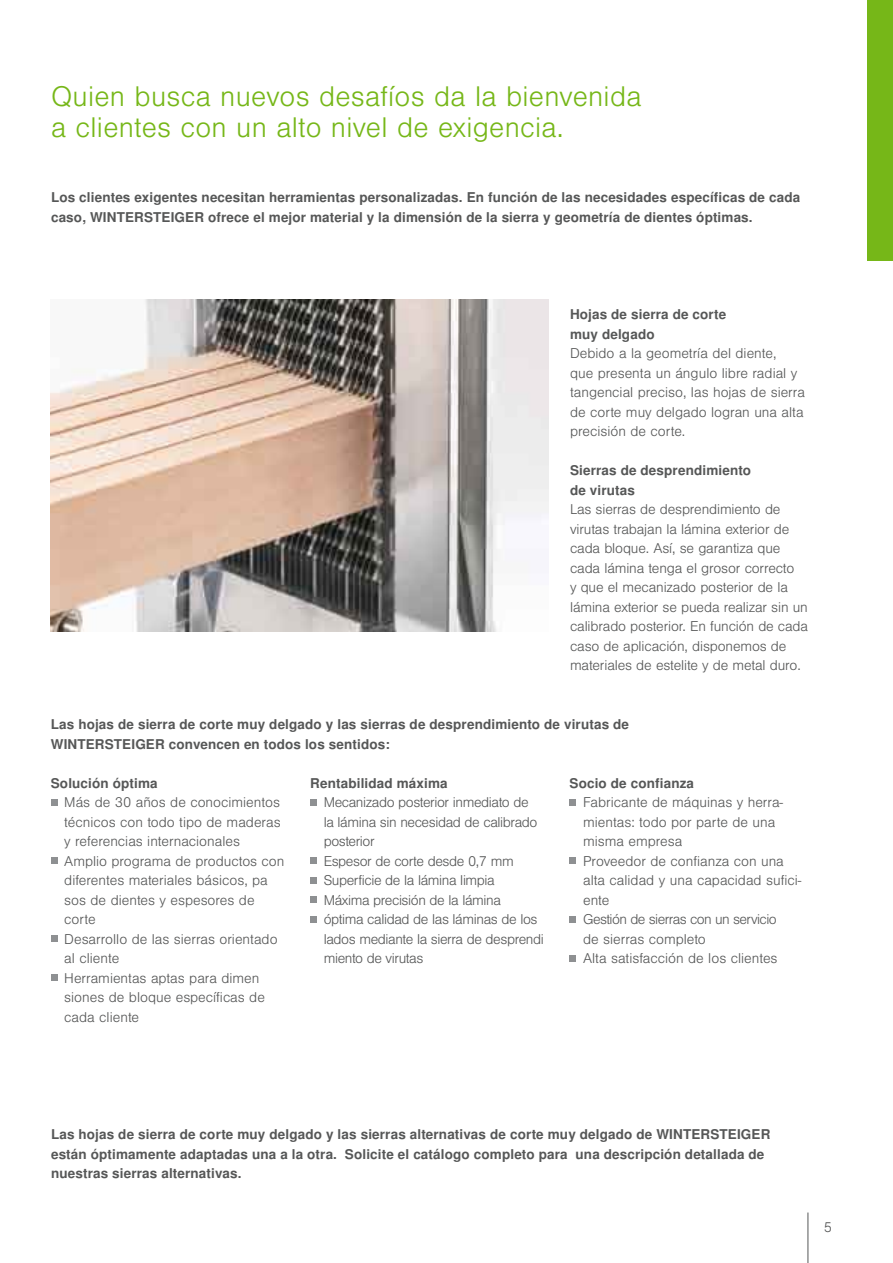
<style>
.page{position:relative;width:893px;height:1263px;background:#fff}
.page>*{position:absolute;margin:0;border:0;box-sizing:border-box;transform-origin:0 0}
.t1{font:300 27px/31.5px "Nimbus San LOT";letter-spacing:.01em;color:#76b718}
.t2{font:300 13.5px/19.5px "Nimbus San LOT";letter-spacing:-.01em;color:#565757}
.t3{font:700 13.5px/19.5px "Nimbus San LOT";letter-spacing:.01em;color:#565757}
.t4{font:300 13.5px/19.5px "Nimbus San LOT";letter-spacing:-.03em;color:#565757}
</style>
<div class="page">
<hr style="left:808px;top:1212px;width:1px;height:51px;background:#565757">
<div style="left:867px;top:0;width:26px;height:261px;background:#76b718"></div>
<img style="left:51px;top:300px;width:498px;height:332px">
<svg style="left:51px;top:799px;width:6px;height:6px"></svg>
<div style="left:51px;top:857px;width:6px;height:7px;background:#8e9092"></div>
<div style="left:51px;top:935px;width:6px;height:7px;background:#8e9092"></div>
<div style="left:51px;top:974px;width:6px;height:7px;background:#8e9092"></div>
<div style="left:310px;top:799px;width:7px;height:6px;background:#8e9092"></div>
<div style="left:310px;top:857px;width:7px;height:7px;background:#8e9092"></div>
<div style="left:310px;top:877px;width:7px;height:6px;background:#8e9092"></div>
<div style="left:310px;top:896px;width:7px;height:7px;background:#8e9092"></div>
<div style="left:310px;top:916px;width:7px;height:6px;background:#8e9092"></div>
<svg style="left:570px;top:799px;width:6px;height:6px"></svg>
<div style="left:570px;top:857px;width:6px;height:7px;background:#8e9092"></div>
<svg style="left:570px;top:916px;width:6px;height:6px"></svg>
<svg style="left:570px;top:955px;width:6px;height:6px"></svg>
<h1 class="t1" style="left:51px;top:81px;width:592px">Quien busca nuevos desafíos da la bienvenida a clientes con un alto nivel de exigencia.</h1>
<p class="t3" style="left:51px;top:188px;width:751px">Los clientes exigentes necesitan herramientas personalizadas. En función de las necesidades específicas de cada caso, WINTERSTEIGER ofrece el mejor material y la dimensión de la sierra y geometría de dientes óptimas.</p>
<p class="t3" style="left:570px;top:305px;width:158px">Hojas de sierra de corte muy delgado</p>
<p class="t2" style="left:570px;top:344px;width:236px">Debido a la geometría del diente,<br>que presenta un ángulo libre radial y tangencial preciso, las hojas de sierra de corte muy delgado logran una alta precisión de corte.</p>
<p class="t3" style="left:570px;top:461px;width:183px">Sierras de desprendimiento de virutas</p>
<p class="t2" style="left:570px;top:500px;width:240px">Las sierras de desprendimiento de virutas trabajan la lámina exterior de cada bloque. Así, se garantiza que cada lámina tenga el grosor correcto<br>y que el mecanizado posterior de la lámina exterior se pueda realizar sin un calibrado posterior. En función de cada caso de aplicación, disponemos de materiales de estelite y de metal duro.</p>
<p class="t3" style="left:51px;top:715px;width:580px">Las hojas de sierra de corte muy delgado y las sierras de desprendimiento de virutas de<br>WINTERSTEIGER convencen en todos los sentidos:</p>
<p class="t3" style="left:310px;top:774px;width:139px">Rentabilidad máxima</p>
<p class="t4" style="left:324px;top:793px;width:222px">Mecanizado posterior inmediato de<br>la lámina sin necesidad de calibrado posterior<br>Espesor de corte desde 0,7 mm<br>Superficie de la lámina limpia<br>Máxima precisión de la lámina óptima calidad de las láminas de los lados mediante la sierra de desprendi miento de virutas</p>
<p class="t3" style="left:51px;top:774px;width:108px">Solución óptima</p>
<p class="t2" style="left:64px;top:793px;width:222px">Más de 30 años de conocimientos técnicos con todo tipo de maderas y referencias internacionales<br>Amplio programa de productos con diferentes materiales básicos, pa sos de dientes y espesores de corte<br>Desarrollo de las sierras orientado al cliente<br>Herramientas aptas para dimen siones de bloque específicas de cada cliente</p>
<p class="t3" style="left:570px;top:774px;width:126px">Socio de confianza</p>
<p class="t2" style="left:583px;top:793px;width:220px">Fabricante de máquinas y herra&shy;mientas: todo por parte de una misma empresa<br>Proveedor de confianza con una alta calidad y una capacidad sufici&shy;ente<br>Gestión de sierras con un servicio<br>de sierras completo<br>Alta satisfacción de los clientes</p>
<p class="t3" style="left:51px;top:1125px;width:721px">Las hojas de sierra de corte muy delgado y las sierras alternativas de corte muy delgado de WINTERSTEIGER están óptimamente adaptadas una a la otra. Solicite el catálogo completo para una descripción detallada de nuestras sierras alternativas.</p>
<p class="t2" style="left:824px;top:1218px;width:10px">5</p>
</div>
